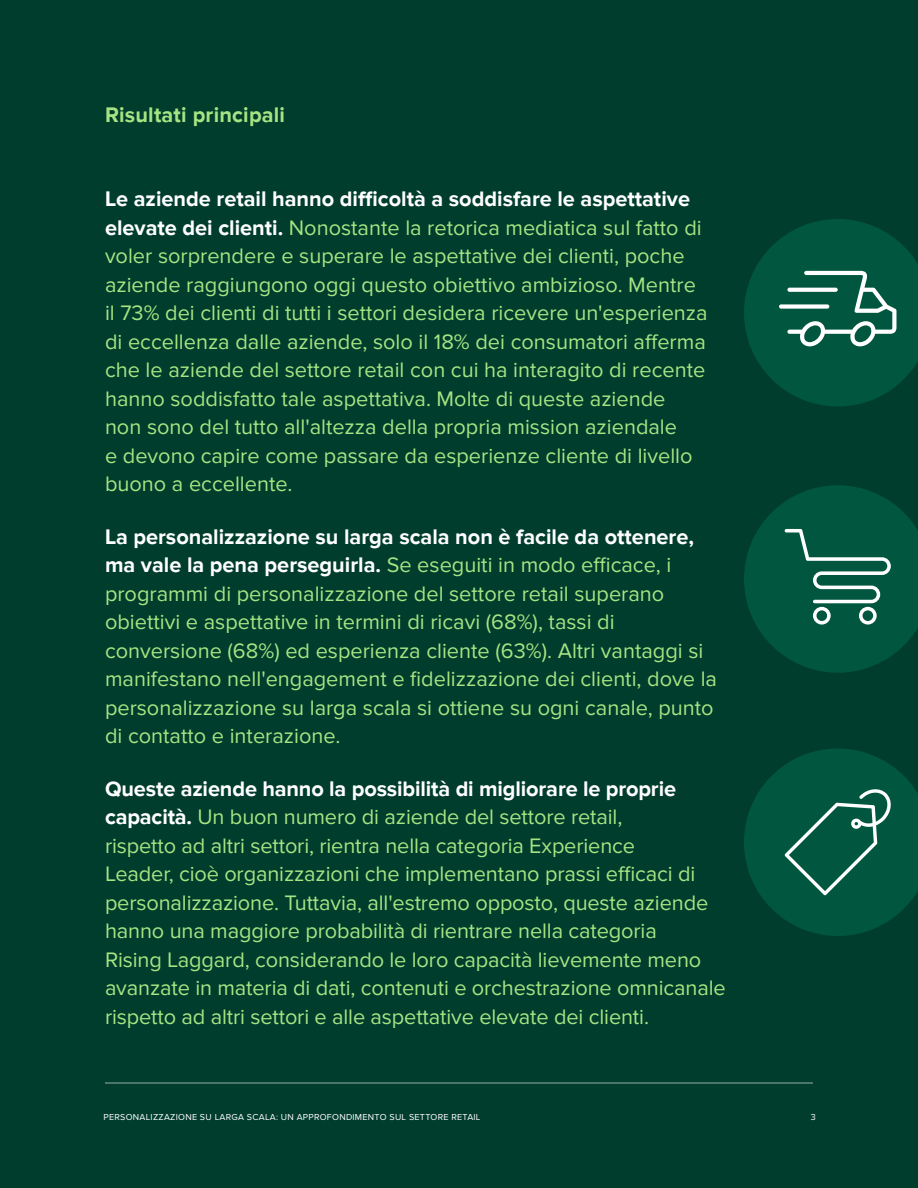
<style>
.page{position:relative;width:918px;height:1188px;background:#003d2d}
.page>*{position:absolute;margin:0;border:0;box-sizing:border-box;transform-origin:0 0}
.Callout_W{font:21.75px/28.5px "Proxima Nova";color:#a6e483}
.H1__W___Page_Header{font:700 21.75px "Proxima Nova";letter-spacing:.01em;color:#a6e483}
.t1{font:9px "Proxima Nova";letter-spacing:.03em;color:#fff}
.s1{font-weight:700;color:#fff}
</style>
<div class="page">
<svg style="left:744px;top:485px;width:174px;height:188px"></svg>
<svg style="left:744px;top:748px;width:174px;height:188px"></svg>
<svg style="left:744px;top:219px;width:174px;height:188px"></svg>
<hr style="left:105px;top:1082px;width:708px;height:2px;background:#fff">
<p class="H1__W___Page_Header" style="left:105px;top:103px;width:182px">Risultati principali</p>
<p class="Callout_W" style="left:105px;top:185px;width:604px"><span class="s1">Le aziende retail hanno difficoltà a soddisfare le aspettative elevate dei clienti.</span> Nonostante la retorica mediatica sul fatto di voler sorprendere e superare le aspettative dei clienti, poche aziende raggiungono oggi questo obiettivo ambizioso. Mentre il 73% dei clienti di tutti i settori desidera ricevere un'esperienza di eccellenza dalle aziende, solo il 18% dei consumatori afferma che le aziende del settore retail con cui ha interagito di recente hanno soddisfatto tale aspettativa. Molte di queste aziende<br>non sono del tutto all'altezza della propria mission aziendale<br>e devono capire come passare da esperienze cliente di livello buono a eccellente.</p>
<p class="Callout_W" style="left:105px;top:523px;width:614px"><span class="s1">La personalizzazione su larga scala non è facile da ottenere, ma vale la pena perseguirla.</span> Se eseguiti in modo efficace, i programmi di personalizzazione del settore retail superano obiettivi e aspettative in termini di ricavi (68%), tassi di conversione (68%) ed esperienza cliente (63%). Altri vantaggi si manifestano nell'engagement e fidelizzazione dei clienti, dove la personalizzazione su larga scala si ottiene su ogni canale, punto di contatto e interazione.</p>
<p class="Callout_W" style="left:105px;top:775px;width:622px"><span class="s1">Queste aziende hanno la possibilità di migliorare le proprie capacità.</span> Un buon numero di aziende del settore retail,<br>rispetto ad altri settori, rientra nella categoria Experience<br>Leader, cioè organizzazioni che implementano prassi efficaci di personalizzazione. Tuttavia, all'estremo opposto, queste aziende hanno una maggiore probabilità di rientrare nella categoria<br>Rising Laggard, considerando le loro capacità lievemente meno avanzate in materia di dati, contenuti e orchestrazione omnicanale rispetto ad altri settori e alle aspettative elevate dei clienti.</p>
<p class="t1" style="left:104px;top:1112px;width:379px">PERSONALIZZAZIONE SU LARGA SCALA: UN APPROFONDIMENTO SUL SETTORE RETAIL</p>
<p class="t1" style="left:811px;top:1112px;width:7px">3</p>
</div>
